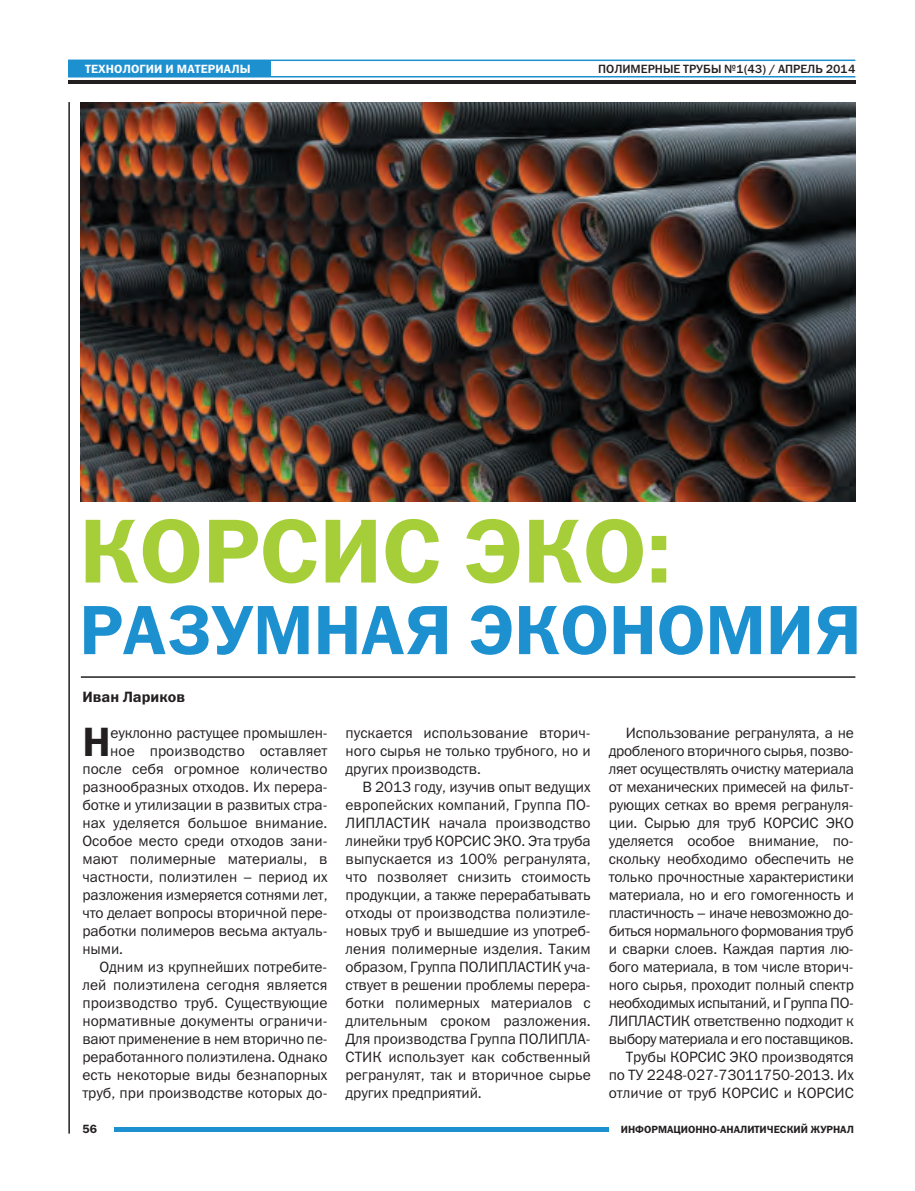
<style>
.page{position:relative;width:915px;height:1191px;background:#fff}
.page>*{position:absolute;margin:0;border:0;box-sizing:border-box;transform-origin:0 0}
.t1{font:91.35px "Franklin Gothic Demi C";color:#a6ce39}
.t2{font:70.05px "Franklin Gothic Demi C";color:#1d90d0}
.t3{font:41.25px "Franklin Gothic Demi C";color:#231f20}
.t4{font:15px/18px "Franklin Gothic Book C";letter-spacing:-.005em;color:#231f20;text-align:justify}
.t5{font:15px "Franklin Gothic Demi C";color:#231f20}
.t6{font:12px "Franklin Gothic Medium C";color:#231f20}
.t7{font:12px "Franklin Gothic Demi C";letter-spacing:.01em;color:#fff}
.t8{font:12px "Franklin Gothic Demi C";color:#231f20}
.t9{font:10.5px "Franklin Gothic Demi C";color:#231f20}
</style>
<div class="page">
<hr style="left:68px;top:102px;width:2px;height:1031px;background:#231f20">
<hr style="left:114px;top:1127px;width:494px;height:4px;background:#1d90d0">
<hr style="left:68px;top:76px;width:787px;height:1px;background:#1d90d0">
<hr style="left:68px;top:60px;width:787px;height:1px;background:#1d90d0">
<hr style="left:68px;top:80px;width:787px;height:3px;background:#231f20">
<div style="left:68px;top:60px;width:202px;height:16px;background:#1d90d0"></div>
<hr style="left:81px;top:676px;width:774px;height:2px;background:#231f20">
<img style="left:81px;top:102px;width:774px;height:400px">
<p class="t7" style="left:85px;top:62px;width:167px">ТЕХНОЛОГИИ И МАТЕРИАЛЫ</p>
<p class="t6" style="left:598px;top:62px;width:258px">ПОЛИМЕРНЫЕ ТРУБЫ №1(43) / АПРЕЛЬ 2014</p>
<h1 class="t1" style="left:79px;top:497px;width:593px">КОРСИС ЭКО:</h1>
<h2 class="t2" style="left:79px;top:589px;width:783px">РАЗУМНАЯ ЭКОНОМИЯ</h2>
<p class="t5" style="left:82px;top:688px;width:104px">Иван Лариков</p>
<h3 class="t3" style="left:82px;top:718px;width:30px">Н</h3>
<p class="t4" style="left:110px;top:724px;width:218px">еуклонно растущее промышлен-</p>
<p class="t4" style="left:110px;top:742px;width:219px">ное производство оставляет</p>
<p class="t4" style="left:82px;top:760px;width:246px">после себя огромное количество</p>
<p class="t4" style="left:82px;top:778px;width:246px">разнообразных отходов. Их перера-</p>
<p class="t4" style="left:82px;top:796px;width:246px">ботке и утилизации в развитых стра-</p>
<p class="t4" style="left:82px;top:814px;width:246px">нах уделяется большое внимание.</p>
<p class="t4" style="left:82px;top:832px;width:246px">Особое место среди отходов зани-</p>
<p class="t4" style="left:82px;top:850px;width:246px">мают полимерные материалы, в</p>
<p class="t4" style="left:82px;top:868px;width:246px">частности, полиэтилен – период их</p>
<p class="t4" style="left:82px;top:886px;width:246px">разложения измеряется сотнями лет,</p>
<p class="t4" style="left:82px;top:904px;width:246px">что делает вопросы вторичной пере-</p>
<p class="t4" style="left:82px;top:922px;width:246px">работки полимеров весьма актуаль-</p>
<p class="t4" style="left:82px;top:940px;width:42px">ными.</p>
<p class="t4" style="left:99px;top:958px;width:229px">Одним из крупнейших потребите-</p>
<p class="t4" style="left:82px;top:976px;width:246px">лей полиэтилена сегодня является</p>
<p class="t4" style="left:82px;top:994px;width:246px">производство труб. Существующие</p>
<p class="t4" style="left:82px;top:1012px;width:246px">нормативные документы ограничи-</p>
<p class="t4" style="left:82px;top:1030px;width:246px">вают применение в нем вторично пе-</p>
<p class="t4" style="left:82px;top:1048px;width:246px">реработанного полиэтилена. Однако</p>
<p class="t4" style="left:82px;top:1066px;width:246px">есть некоторые виды безнапорных</p>
<p class="t4" style="left:82px;top:1084px;width:246px">труб, при производстве которых до-</p>
<p class="t8" style="left:82px;top:1122px;width:16px">56</p>
<p class="t4" style="left:345px;top:724px;width:247px">пускается использование вторич&shy;ного сырья не только трубного, но и других производств.</p>
<p class="t4" style="left:345px;top:778px;width:246px;text-indent:17px">В 2013 году, изучив опыт ведущих европейских компаний, Группа ПО-ЛИПЛАСТИК начала производство линейки труб КОРСИС ЭКО. Эта труба выпускается из 100% регранулята, что позволяет снизить стоимость продукции, а также перерабатывать отходы от производства полиэтиле&shy;новых труб и вышедшие из употреб&shy;ления полимерные изделия. Таким образом, Группа ПОЛИПЛАСТИК уча&shy;ствует в решении проблемы перера&shy;ботки полимерных материалов с длительным сроком разложения.<br>Для производства Группа ПОЛИПЛА-СТИК использует как собственный регранулят, так и вторичное сырье других предприятий.</p>
<p class="t4" style="left:608px;top:724px;width:246px;text-align:right">Использование регранулята, а не дробленого вторичного сырья, позво&shy;ляет осуществлять очистку материала от механических примесей на фильт&shy;рующих сетках во время регрануля&shy;ции. Сырью для труб КОРСИС ЭКО уделяется особое внимание, по&shy;скольку необходимо обеспечить не только прочностные характеристики материала, но и его гомогенность и пластичность – иначе невозможно до&shy;биться нормального формования труб и сварки слоев. Каждая партия лю&shy;бого материала, в том числе вторич&shy;ного сырья, проходит полный спектр необходимых испытаний, и Группа ПО-ЛИПЛАСТИК ответственно подходит к выбору материала и его поставщиков.<br>Трубы КОРСИС ЭКО производятся по ТУ 2248-027-73011750-2013. Их отличие от труб КОРСИС и КОРСИС</p>
<p class="t9" style="left:620px;top:1122px;width:234px">ИНФОРМАЦИОННО-АНАЛИТИЧЕСКИЙ ЖУРНАЛ</p>
</div>
